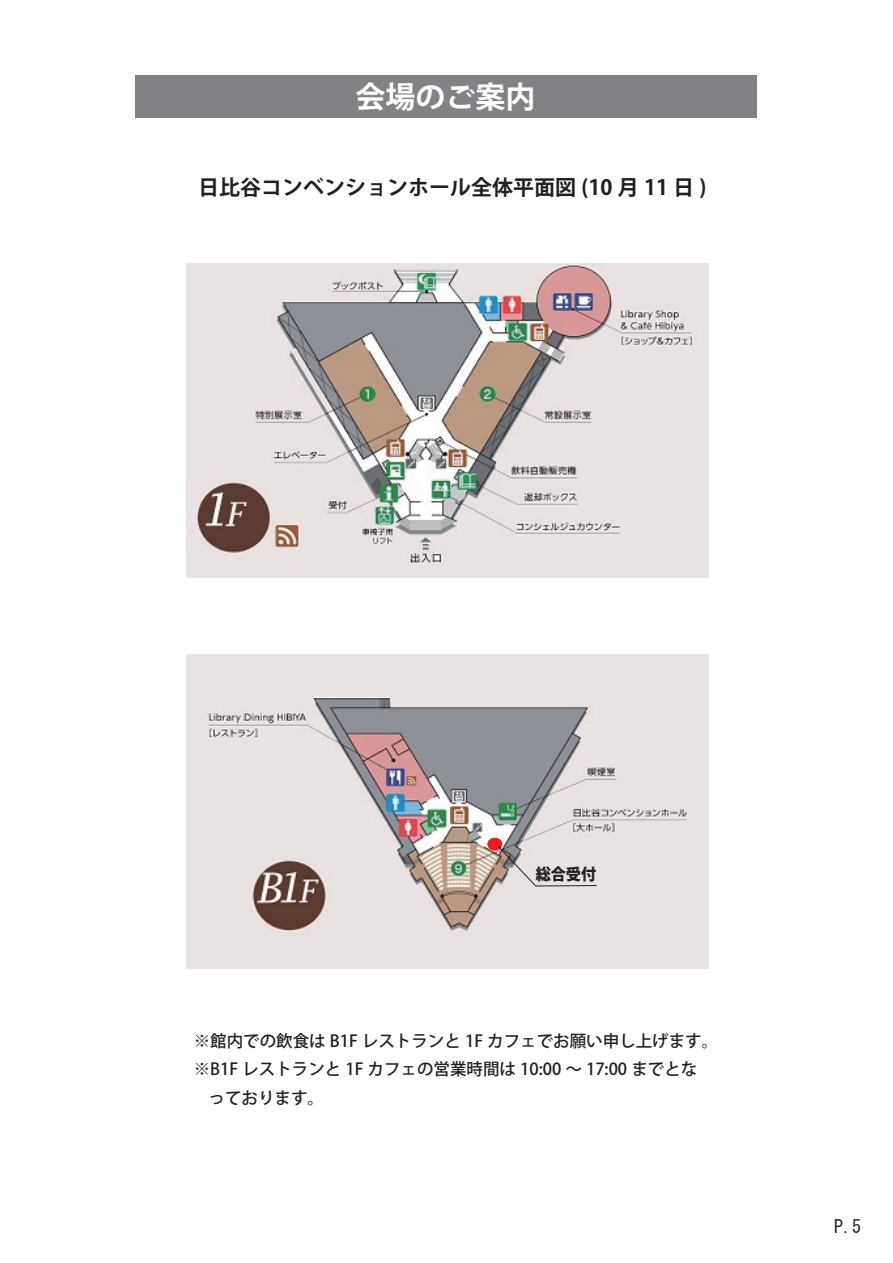
<style>
.page{position:relative;width:893px;height:1263px;background:#fff}
.page>*{position:absolute;margin:0;border:0;box-sizing:border-box;transform-origin:0 0}
.t1{font:700 30px "Koz Go Pro";color:#fff}
.t2{font:700 21px "Koz Go Pro";color:#231f20}
.t3{font:18px "MS Gothic";color:#231f20}
.t4{font:500 16.5px "Koz Go Pro";color:#231f20}
.t5{font:800 16.05px "Koz Go Pro";color:#231f20;scale:.95 1}
</style>
<div class="page">
<div style="left:135px;top:75px;width:621px;height:43px;background:#808285"></div>
<img style="left:186px;top:263px;width:522px;height:314px">
<img style="left:186px;top:654px;width:522px;height:315px">
<div style="left:487px;top:838px;width:15px;height:13px;background:#ee1d23;border-radius:50%"></div>
<svg style="left:498px;top:846px;width:38px;height:40px;background:#bfb5b4"></svg>
<h1 class="t1" style="left:356px;top:78px;width:181px">会場のご案内</h1>
<p class="t2" style="left:198px;top:174px;width:510px">日比谷コンベンションホール全体平面図 (10 月 11 日 )</p>
<p class="t5" style="left:536px;top:864px;width:65px">総合受付</p>
<p class="t4" style="left:194px;top:1030px;width:518px">※館内での飲食は B1F レストランと 1F カフェでお願い申し上げます｡</p>
<p class="t4" style="left:194px;top:1058px;width:505px">※B1F レストランと 1F カフェの営業時間は 10:00 ～ 17:00 までとな</p>
<p class="t4" style="left:209px;top:1087px;width:117px">っております。</p>
<p class="t3" style="left:834px;top:1218px;width:28px">P.5</p>
</div>
